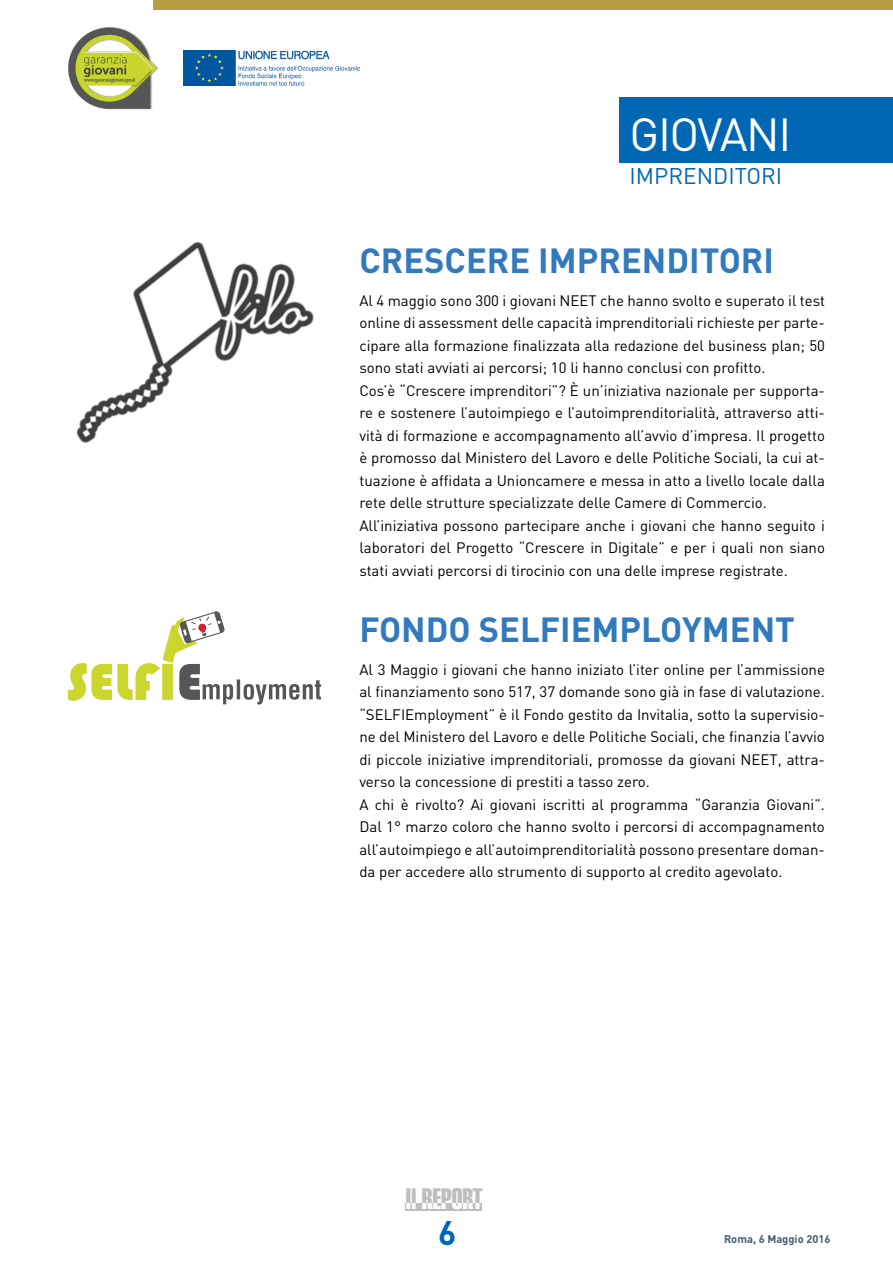
<style>
.page{position:relative;width:893px;height:1263px;background:#fff}
.page>*{position:absolute;margin:0;border:0;box-sizing:border-box;transform-origin:0 0}
.t1{font:45.9px "DIN";letter-spacing:-.03em;color:#fff}
.t2{font:700 34.5px "DIN";color:#327abe}
.t3{font:700 33.6px "DIN";color:#0067b4}
.t4{font:29.1px "Helvetica Extra Compressed";color:#bcbec0}
.t5{font:22.5px "DIN";color:#0067b4}
.t6{font:15px/22.5px "DIN";color:#000}
.t7{font:700 11.1px "DIN";color:#475d75}
</style>
<div class="page">
<div style="left:406px;top:1203px;width:76px;height:7px;background:#bcbec0"></div>
<div style="left:153px;top:0;width:740px;height:10px;background:#b89d44"></div>
<img style="left:183px;top:50px;width:176px;height:36px">
<img style="left:68px;top:27px;width:90px;height:83px">
<div style="left:619px;top:98px;width:274px;height:65px;background:#0067b4"></div>
<img style="left:76px;top:241px;width:238px;height:203px">
<svg style="left:68px;top:611px;width:253px;height:94px"></svg>
<h1 class="t1" style="left:630px;top:106px;width:163px">GIOVANI</h1>
<h3 class="t5" style="left:630px;top:162px;width:154px">IMPRENDITORI</h3>
<h2 class="t2" style="left:359px;top:238px;width:22px">CRE</h2>
<h2 class="t2" style="left:424px;top:238px;width:42px">SCERE</h2>
<h2 class="t2" style="left:538px;top:238px;width:60px">IMPRENDI</h2>
<h2 class="t2" style="left:700px;top:238px;width:37px">TORI</h2>
<p class="t6" style="left:359px;top:289px;width:467px">Al 4 maggio sono 300 i giovani NEET che hanno svolto e superato il test online di assessment delle capacità imprenditoriali richieste per parte&shy;cipare alla formazione finalizzata alla redazione del business plan; 50 sono stati avviati ai percorsi; 10 li hanno conclusi con profitto.<br>Cos’è “Crescere imprenditori”? È un’iniziativa nazionale per supporta&shy;re e sostenere l’autoimpiego e l’autoimprenditorialità, attraverso atti&shy;vità di formazione e accompagnamento all’avvio d’impresa. Il progetto è promosso dal Ministero del Lavoro e delle Politiche Sociali, la cui at&shy;tuazione è affidata a Unioncamere e messa in atto a livello locale dalla rete delle strutture specializzate delle Camere di Commercio.<br>All’iniziativa possono partecipare anche i giovani che hanno seguito i laboratori del Progetto “Crescere in Digitale” e per i quali non siano stati avviati percorsi di tirocinio con una delle imprese registrate.</p>
<h2 class="t2" style="left:359px;top:607px;width:43px">FONDO</h2>
<h2 class="t2" style="left:479px;top:607px;width:162px">SELFIEMPLO</h2>
<h2 class="t2" style="left:682px;top:607px;width:114px">YMENT</h2>
<p class="t6" style="left:359px;top:658px;width:467px">Al 3 Maggio i giovani che hanno iniziato l’iter online per l’ammissione al finanziamento sono 517, 37 domande sono già in fase di valutazione. “SELFIEmployment” è il Fondo gestito da Invitalia, sotto la supervisio&shy;ne del Ministero del Lavoro e delle Politiche Sociali, che finanzia l’avvio di piccole iniziative imprenditoriali, promosse da giovani NEET, attra&shy;verso la concessione di prestiti a tasso zero.<br>A chi è rivolto? Ai giovani iscritti al programma “Garanzia Giovani”.<br>Dal 1° marzo coloro che hanno svolto i percorsi di accompagnamento all’autoimpiego e all’autoimprenditorialità possono presentare doman&shy;da per accedere allo strumento di supporto al credito agevolato.</p>
<h3 class="t4" style="left:406px;top:1181px;width:78px">Il REPORT</h3>
<h3 class="t3" style="left:438px;top:1211px;width:20px">6</h3>
<p class="t7" style="left:724px;top:1232px;width:108px">Roma, 6 Maggio 2016</p>
</div>
